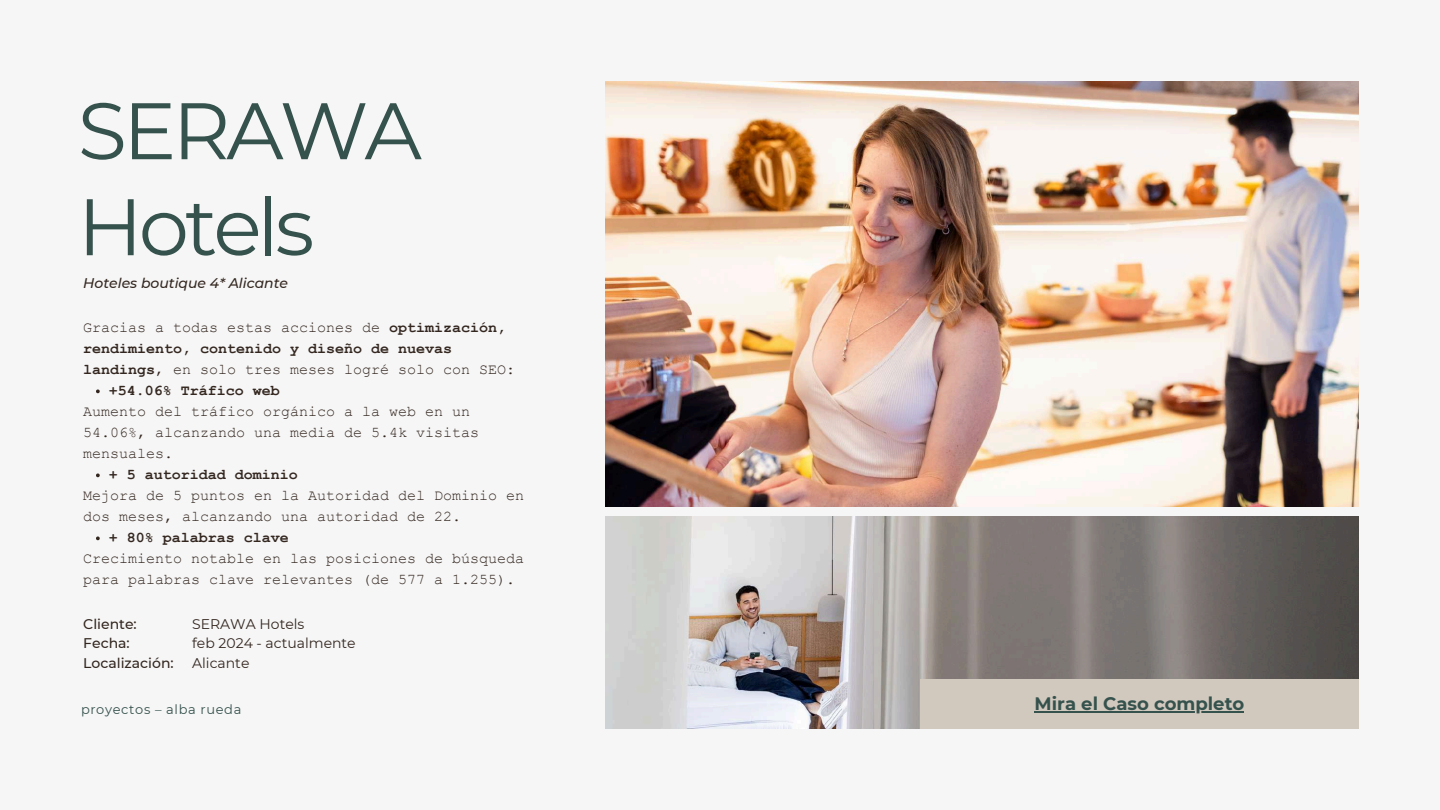
<style>
.page{position:relative;width:1440px;height:810px;background:#f6f6f6}
.page>*{position:absolute;margin:0;border:0;box-sizing:border-box;transform-origin:0 0}
.t1{font:80px/96px "Montserrat";letter-spacing:-.05em;color:#36524d}
.t2{font:700 18px "Montserrat";color:#36524d}
.t3{font:15px/21px "Courier New";color:#342720}
.t4{font:700 15px "Courier New";color:#342720}
.t5{font:14px/19.5px "Montserrat";color:#342720}
.t6{font:500 14px/19.5px "Montserrat";color:#342720}
.t7{font:italic 500 14px "Montserrat";color:#342720}
.t8{font:13px "Montserrat";letter-spacing:.05em;color:#36524d}
.s1{font-weight:700}
</style>
<div class="page">
<img style="left:606px;top:81px;width:753px;height:425px">
<img style="left:606px;top:516px;width:753px;height:213px">
<svg style="left:96px;top:389px;width:4px;height:4px"></svg>
<svg style="left:96px;top:473px;width:4px;height:4px"></svg>
<svg style="left:96px;top:536px;width:4px;height:4px"></svg>
<div style="left:920px;top:680px;width:439px;height:49px;background:#d1c8be"></div>
<hr style="left:1035px;top:711px;width:209px;height:2px;background:#36524d">
<h1 class="t1" style="left:78px;top:83px;width:346px">SERAWA<br>Hotels</h1>
<p class="t7" style="left:83px;top:274px;width:206px">Hoteles boutique 4* Alicante</p>
<p class="t3" style="left:83px;top:317px;width:425px">Gracias a todas estas acciones de <span class="s1">optimización,</span></p>
<p class="t4" style="left:83px;top:340px;width:371px">rendimiento, contenido y diseño de nuevas</p>
<p class="t3" style="left:83px;top:359px;width:434px"><span class="s1">landings</span>, en solo tres meses logré solo con SEO:</p>
<p class="t4" style="left:109px;top:382px;width:173px">+54.06% Tráfico web</p>
<p class="t3" style="left:83px;top:401px;width:398px">Aumento del tráfico orgánico a la web en un<br>54.06%, alcanzando una media de 5.4k visitas mensuales.</p>
<p class="t4" style="left:109px;top:466px;width:191px">+ 5 autoridad dominio</p>
<p class="t3" style="left:83px;top:485px;width:443px">Mejora de 5 puntos en la Autoridad del Dominio en dos meses, alcanzando una autoridad de 22.</p>
<p class="t4" style="left:109px;top:529px;width:182px">+ 80% palabras clave</p>
<p class="t3" style="left:83px;top:548px;width:443px">Crecimiento notable en las posiciones de búsqueda para palabras clave relevantes (de 577 a 1.255).</p>
<p class="t6" style="left:83px;top:614px;width:92px">Cliente:<br>Fecha:<br>Localización:</p>
<p class="t5" style="left:192px;top:614px;width:165px">SERAWA Hotels<br>feb 2024 - actualmente<br>Alicante</p>
<p class="t8" style="left:81px;top:702px;width:162px">proyectos – alba rueda</p>
<p class="t2" style="left:1035px;top:692px;width:211px">Mira el Caso completo</p>
</div>
